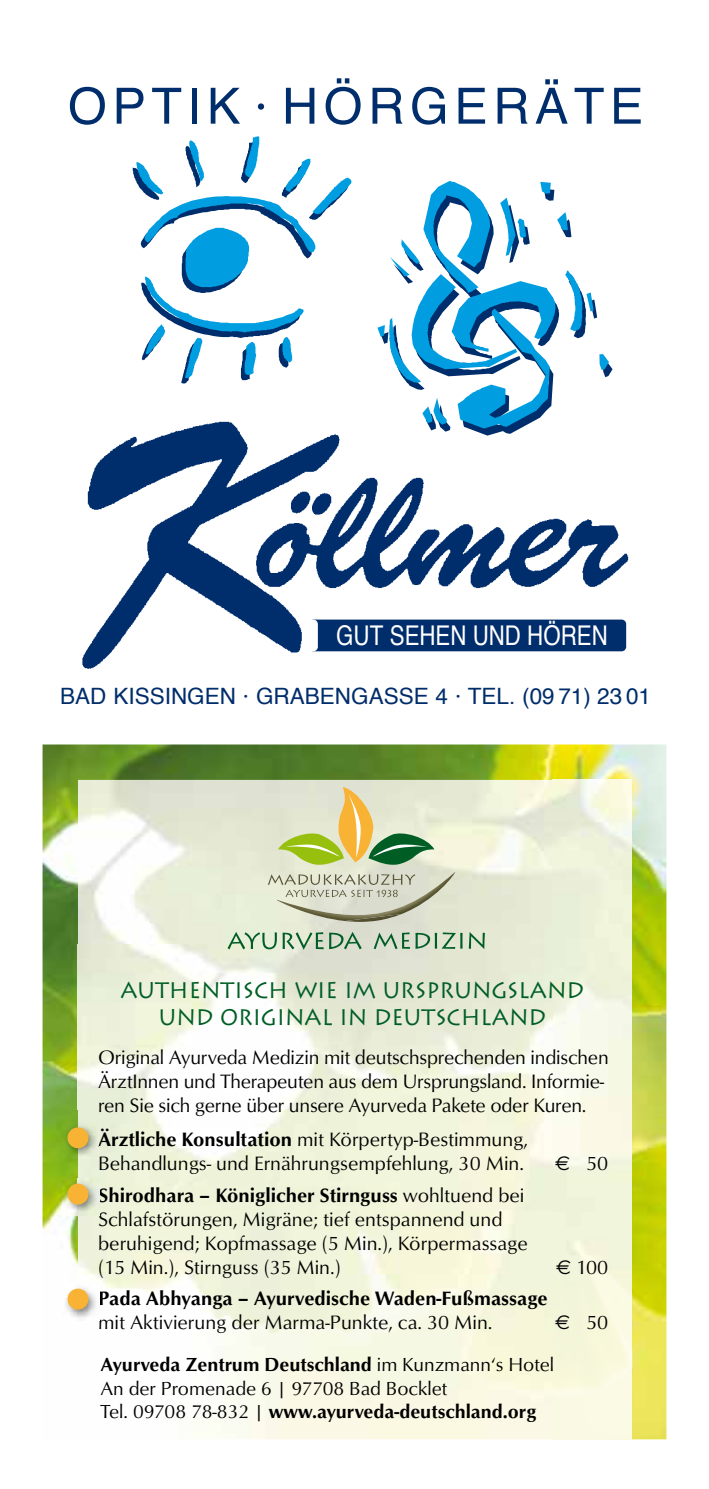
<style>
.page{position:relative;width:709px;height:1489px;background:#fff}
.page>*{position:absolute;margin:0;border:0;box-sizing:border-box;transform-origin:0 0}
.t1{font:50px "Helvetica";letter-spacing:.11em;color:#002d6b}
.t2{font:condensed 27.25px "Helvetica";color:#fff}
.t3{font:22.5px/27px "Lithos";color:#005e25;text-align:center;scale:.95 1}
.t4{font:22.5px "Helvetica";color:#002d6b}
.t5{font:20px/24px "Opus";color:#000}
.t6{font:700 20px "Opus";color:#000}
.t7{font:19.5px/23.5px "Opus";color:#000}
.s1{font-weight:700}
.s2{font-family:"Euro Sans"}
</style>
<div class="page">
<img style="left:82px;top:421px;width:547px;height:248px">
<div style="left:309px;top:619px;width:317px;height:32px;background:#002d6b;border-radius:5px"></div>
<div style="left:306px;top:619px;width:12px;height:32px;background:#fff;border-radius:5px"></div>
<svg style="left:133px;top:136px;width:218px;height:247px"></svg>
<svg style="left:377px;top:181px;width:235px;height:254px"></svg>
<img style="left:43px;top:744px;width:623px;height:695px">
<img style="left:78px;top:779px;width:553px;height:660px">
<img style="left:99px;top:1128px;width:192px;height:18px">
<div style="left:99px;top:1186px;width:298px;height:19px;background:#eff4d9"></div>
<div style="left:99px;top:1210px;width:403px;height:19px;background:#f1f5d9"></div>
<img style="left:99px;top:1289px;width:448px;height:19px">
<img style="left:99px;top:1313px;width:393px;height:19px">
<svg style="left:268px;top:873px;width:8px;height:24px"></svg>
<img style="left:276px;top:872px;width:179px;height:49px">
<svg style="left:278px;top:787px;width:156px;height:78px;background:#c9cf9b"></svg>
<svg style="left:374px;top:931px;width:111px;height:18px;background:#a9c1a6"></svg>
<svg style="left:227px;top:931px;width:135px;height:18px;background:#abc5a9"></svg>
<img style="left:62px;top:1121px;width:37px;height:37px">
<svg style="left:98px;top:1128px;width:1px;height:18px"></svg>
<div style="left:67px;top:1127px;width:21px;height:21px;background:#f8b334;border-radius:50%"></div>
<img style="left:62px;top:1177px;width:37px;height:38px">
<div style="left:67px;top:1183px;width:21px;height:21px;background:#f8b334;border-radius:50%"></div>
<img style="left:62px;top:1282px;width:37px;height:37px">
<div style="left:67px;top:1288px;width:21px;height:21px;background:#f8b334;border-radius:50%"></div>
<h1 class="t1" style="left:68px;top:75px;width:577px">OPTIK · HÖRGERÄTE</h1>
<h2 class="t2" style="left:336px;top:618px;width:273px">GUT SEHEN UND HÖREN</h2>
<p class="t4" style="left:60px;top:682px;width:592px">BAD KISSINGEN · GRABENGASSE 4 · TEL. (09 71) 23 01</p>
<p class="t3" style="left:121px;top:976px;width:489px">AUTHENTISCH WIE IM URSPRUNGSLAND<br>UND ORIGINAL IN DEUTSCHLAND</p>
<p class="t5" style="left:98px;top:1045px;width:512px">Original Ayurveda Medizin mit deutschsprechenden indischen<br>ÄrztInnen und Therapeuten aus dem Ursprungsland. Informie&shy;ren Sie sich gerne über unsere Ayurveda Pakete oder Kuren.</p>
<p class="t5" style="left:98px;top:1127px;width:431px"><span class="s1">Ärztliche Konsultation</span> mit Körpertyp-Bestimmung,<br>Behandlungs- und Ernährungsempfehlung, 30 Min.</p>
<p class="t5" style="left:555px;top:1151px;width:55px"><span class="s2">€</span> 50</p>
<p class="t5" style="left:98px;top:1182px;width:431px"><span class="s1">Shirodhara – Königlicher Stirnguss</span> wohltuend bei Schlaf störungen, Migräne; tief entspannend und beruhigend; Kopfmassage (5 Min.), Körper massage (15 Min.), Stirnguss (35 Min.)</p>
<p class="t5" style="left:556px;top:1254px;width:54px"><span class="s2">€</span> 100</p>
<p class="t6" style="left:98px;top:1286px;width:451px">Pada Abhyanga – Ayurvedische Waden-Fußmassage</p>
<p class="t5" style="left:98px;top:1309px;width:396px">mit Aktivierung der Marma-Punkte, ca. 30 Min.</p>
<p class="t5" style="left:555px;top:1309px;width:55px"><span class="s2">€</span> 50</p>
<p class="t7" style="left:100px;top:1352px;width:455px"><span class="s1">Ayurveda Zentrum Deutschland</span> im Kunzmann‘s Hotel<br>An der Promenade 6 | 97708 Bad Bocklet<br>Tel. 09708 78-832 | <span class="s1">www.ayurveda-deutschland.org</span></p>
</div>
